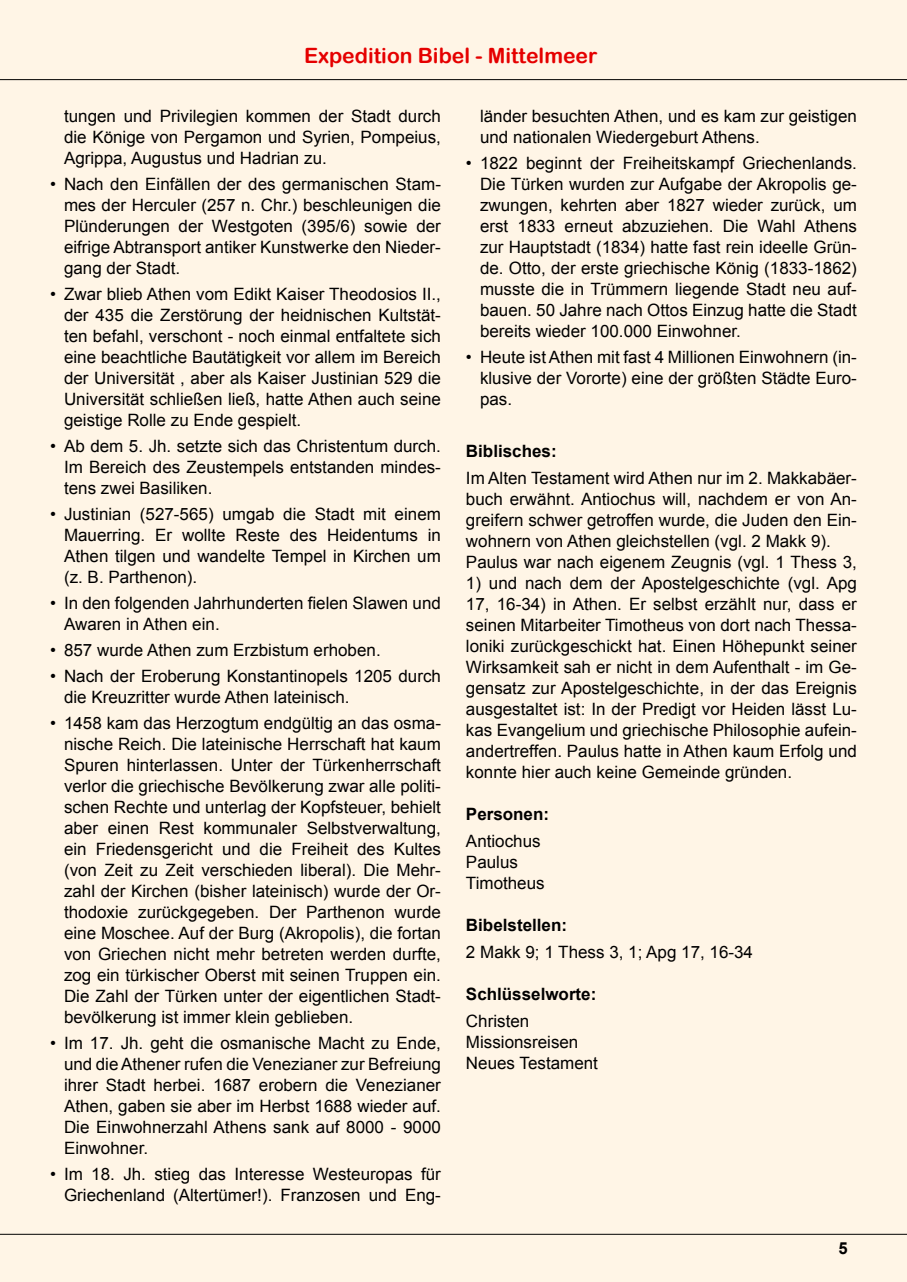
<style>
.page{position:relative;width:907px;height:1282px;background:#fff5e6}
.page>*{position:absolute;margin:0;border:0;box-sizing:border-box;transform-origin:0 0}
.t1{font:21.1px "Arial Rounded MT Bold";color:#e50000}
.t2{font:17px/21px "Arial";color:#000;text-align:justify}
.t3{font:700 17px "Arial";color:#000}
.t4{font:700 16.6px "Arial";color:#000}
</style>
<div class="page">
<hr style="left:0;top:79px;width:907px;height:1px;background:#000">
<hr style="left:0;top:1234px;width:907px;height:1px;background:#000">
<p class="t1" style="left:304px;top:43px;width:295px">Expedition Bibel - Mittelmeer</p>
<p class="t2" style="left:64px;top:106px;width:378px">tungen und Privilegien kommen der Stadt durch die Könige von Pergamon und Syrien, Pompeius, Agrippa, Augustus und Hadrian zu.</p>
<p class="t2" style="left:64px;top:174px;width:378px;text-indent:-14px">• Nach den Einfällen der des germanischen Stam&shy;mes der Herculer (257 n. Chr.) beschleunigen die Plünderungen der Westgoten (395/6) sowie der eifrige Abtransport antiker Kunstwerke den Nieder&shy;gang der Stadt.</p>
<p class="t2" style="left:64px;top:284px;width:378px;text-indent:-14px">• Zwar blieb Athen vom Edikt Kaiser Theodosios II., der 435 die Zerstörung der heidnischen Kultstät&shy;ten befahl, verschont - noch einmal entfaltete sich eine beachtliche Bautätigkeit vor allem im Bereich der Universität , aber als Kaiser Justinian 529 die Universität schließen ließ, hatte Athen auch seine geistige Rolle zu Ende gespielt.</p>
<p class="t2" style="left:64px;top:436px;width:378px;text-indent:-14px">• Ab dem 5. Jh. setzte sich das Christentum durch.<br>Im Bereich des Zeustempels entstanden mindes&shy;tens zwei Basiliken.</p>
<p class="t2" style="left:64px;top:504px;width:378px;text-indent:-14px">• Justinian (527-565) umgab die Stadt mit einem Mauerring. Er wollte Reste des Heidentums in Athen tilgen und wandelte Tempel in Kirchen um (z. B. Parthenon).</p>
<p class="t2" style="left:64px;top:593px;width:378px;text-indent:-14px">• In den folgenden Jahrhunderten fielen Slawen und<br>Awaren in Athen ein.</p>
<p class="t2" style="left:50px;top:640px;width:332px">• 857 wurde Athen zum Erzbistum erhoben.</p>
<p class="t2" style="left:64px;top:666px;width:378px;text-indent:-14px">• Nach der Eroberung Konstantinopels 1205 durch die Kreuzritter wurde Athen lateinisch.</p>
<p class="t2" style="left:64px;top:713px;width:378px;text-indent:-14px">• 1458 kam das Herzogtum endgültig an das osma&shy;nische Reich. Die lateinische Herrschaft hat kaum Spuren hinterlassen. Unter der Türkenherrschaft verlor die griechische Bevölkerung zwar alle politi&shy;schen Rechte und unterlag der Kopfsteuer, behielt aber einen Rest kommunaler Selbstverwaltung, ein Friedensgericht und die Freiheit des Kultes (von Zeit zu Zeit verschieden liberal). Die Mehr&shy;zahl der Kirchen (bisher lateinisch) wurde der Or&shy;thodoxie zurückgegeben. Der Parthenon wurde eine Moschee. Auf der Burg (Akropolis), die fortan von Griechen nicht mehr betreten werden durfte, zog ein türkischer Oberst mit seinen Truppen ein.<br>Die Zahl der Türken unter der eigentlichen Stadt&shy;bevölkerung ist immer klein geblieben.</p>
<p class="t2" style="left:64px;top:1033px;width:378px;text-indent:-14px">• Im 17. Jh. geht die osmanische Macht zu Ende, und die Athener rufen die Venezianer zur Befreiung ihrer Stadt herbei. 1687 erobern die Venezianer Athen, gaben sie aber im Herbst 1688 wieder auf.<br>Die Einwohnerzahl Athens sank auf 8000 - 9000<br>Einwohner.</p>
<p class="t2" style="left:50px;top:1164px;width:392px;text-align:right">• Im 18. Jh. stieg das Interesse Westeuropas für<br>Griechenland (Altertümer!). Franzosen und Eng-</p>
<p class="t2" style="left:480px;top:106px;width:378px">länder besuchten Athen, und es kam zur geistigen und nationalen Wiedergeburt Athens.</p>
<p class="t2" style="left:480px;top:153px;width:378px;text-indent:-14px">• 1822 beginnt der Freiheitskampf Griechenlands.<br>Die Türken wurden zur Aufgabe der Akropolis ge&shy;zwungen, kehrten aber 1827 wieder zurück, um erst 1833 erneut abzuziehen. Die Wahl Athens zur Hauptstadt (1834) hatte fast rein ideelle Grün&shy;de. Otto, der erste griechische König (1833-1862) musste die in Trümmern liegende Stadt neu auf&shy;bauen. 50 Jahre nach Ottos Einzug hatte die Stadt bereits wieder 100.000 Einwohner.</p>
<p class="t2" style="left:480px;top:347px;width:378px;text-indent:-14px">• Heute ist Athen mit fast 4 Millionen Einwohnern (in&shy;klusive der Vororte) eine der größten Städte Euro&shy;pas.</p>
<p class="t3" style="left:466px;top:440px;width:92px">Biblisches:</p>
<p class="t2" style="left:466px;top:468px;width:392px;text-align:left">Im Alten Testament wird Athen nur im 2. Makkabäer&shy;buch erwähnt. Antiochus will, nachdem er von An&shy;greifern schwer getroffen wurde, die Juden den Ein&shy;wohnern von Athen gleichstellen (vgl. 2 Makk 9).<br>Paulus war nach eigenem Zeugnis (vgl. 1 Thess 3,</p>
<p class="t2" style="left:466px;top:573px;width:392px">1) und nach dem der Apostelgeschichte (vgl. Apg 17, 16-34) in Athen. Er selbst erzählt nur, dass er seinen Mitarbeiter Timotheus von dort nach Thessa&shy;loniki zurückgeschickt hat. Einen Höhepunkt seiner Wirksamkeit sah er nicht in dem Aufenthalt - im Ge&shy;gensatz zur Apostelgeschichte, in der das Ereignis ausgestaltet ist: In der Predigt vor Heiden lässt Lu&shy;kas Evangelium und griechische Philosophie aufein&shy;andertreffen. Paulus hatte in Athen kaum Erfolg und konnte hier auch keine Gemeinde gründen.</p>
<p class="t3" style="left:466px;top:803px;width:85px">Personen:</p>
<p class="t2" style="left:466px;top:831px;width:80px;text-align:left">Antiochus<br>Paulus<br>Timotheus</p>
<p class="t3" style="left:466px;top:914px;width:103px">Bibelstellen:</p>
<p class="t2" style="left:466px;top:942px;width:288px">2 Makk 9; 1 Thess 3, 1; Apg 17, 16-34</p>
<p class="t3" style="left:466px;top:983px;width:132px">Schlüsselworte:</p>
<p class="t2" style="left:466px;top:1011px;width:133px;text-align:left">Christen<br>Missionsreisen<br>Neues Testament</p>
<p class="t4" style="left:838px;top:1237px;width:11px">5</p>
</div>
